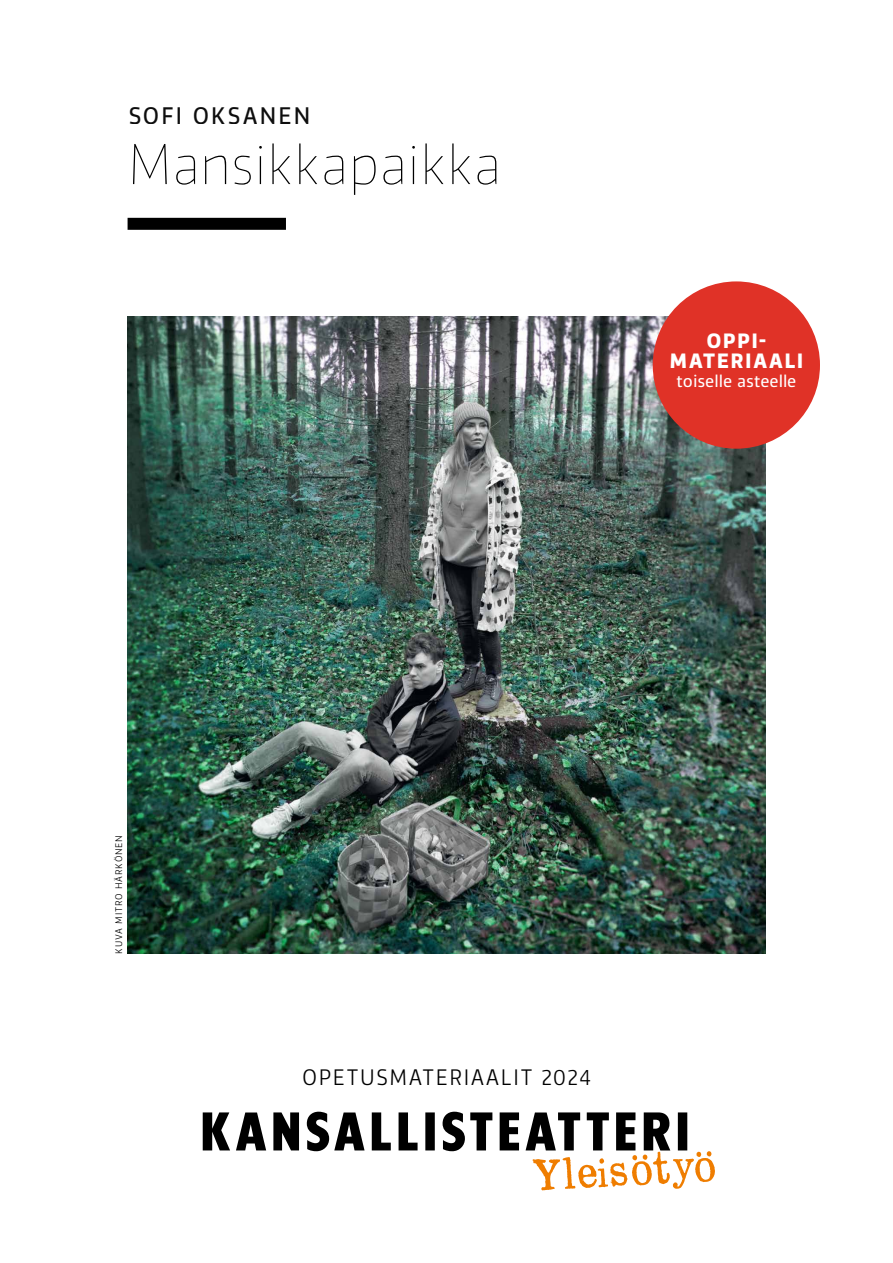
<style>
.page{position:relative;width:893px;height:1263px;background:#fff}
.page>*{position:absolute;margin:0;border:0;box-sizing:border-box;transform-origin:0 0}
.t1{font:100 54px "Vinkel";color:#000}
.t2{font:22.5px "Vinkel";letter-spacing:.095em;color:#000}
.t3{font:300 21px "Vinkel";letter-spacing:.07em;color:#000}
.t4{font:700 19.5px/19.5px "Vinkel";letter-spacing:.095em;color:#fff;text-align:center}
.t5{font:16.5px "Vinkel";letter-spacing:-.005em;color:#fff}
.t6{font:300 9px "Vinkel";letter-spacing:.095em;color:#000}
</style>
<div class="page">
<img style="left:128px;top:316px;width:637px;height:638px">
<div style="left:128px;top:218px;width:158px;height:12px;background:#000"></div>
<div style="left:653px;top:281px;width:167px;height:168px;background:#e03227;border-radius:50%"></div>
<svg style="left:203px;top:1112px;width:512px;height:78px"></svg>
<p class="t2" style="left:128px;top:100px;width:184px">SOFI OKSANEN</p>
<h1 class="t1" style="left:128px;top:128px;width:375px">Mansikkapaikka</h1>
<p class="t4" style="left:670px;top:332px;width:135px">OPPI-<br>MATERIAALI</p>
<p class="t5" style="left:676px;top:370px;width:122px">toiselle asteelle</p>
<p class="t6" style="left:113px;top:954px;width:120px;rotate:-90deg">KUVA MITRO HÄRKÖNEN</p>
<p class="t3" style="left:302px;top:1063px;width:290px">OPETUSMATERIAALIT 2024</p>
</div>
